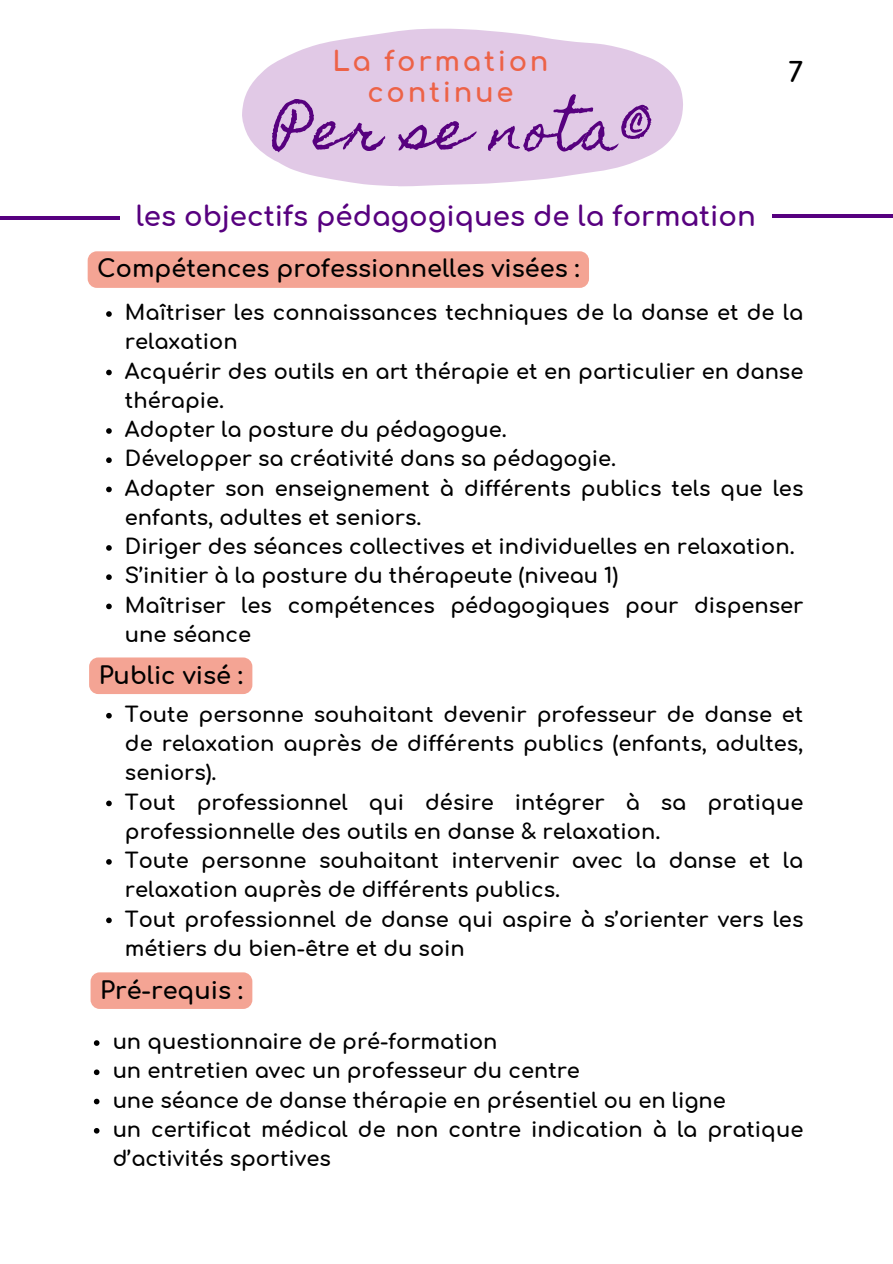
<style>
.page{position:relative;width:893px;height:1264px;background:#fff}
.page>*{position:absolute;margin:0;border:0;box-sizing:border-box;transform-origin:0 0}
.t1{font:53.7px "Homemade Apple";letter-spacing:.03em;color:#57007f}
.t2{font:700 27.6px "Comfortaa";color:#57007f}
.t3{font:700 27.3px "Comfortaa";letter-spacing:.1em;color:#ed6247}
.t4{font:700 27px "Comfortaa";color:#000}
.t5{font:700 24px "Comfortaa";color:#000}
.t6{font:700 21px/29.2px "Comfortaa";color:#000}
</style>
<div class="page">
<svg style="left:242px;top:29px;width:441px;height:157px;fill:#e1c9e6"></svg>
<svg style="left:106px;top:311px;width:6px;height:6px"></svg>
<svg style="left:106px;top:370px;width:6px;height:5px"></svg>
<svg style="left:106px;top:428px;width:6px;height:6px"></svg>
<svg style="left:106px;top:457px;width:6px;height:6px"></svg>
<svg style="left:106px;top:486px;width:6px;height:6px"></svg>
<svg style="left:106px;top:545px;width:6px;height:5px"></svg>
<svg style="left:106px;top:574px;width:6px;height:6px"></svg>
<svg style="left:106px;top:603px;width:6px;height:6px"></svg>
<hr style="left:0;top:216px;width:120px;height:3px;background:#57007f">
<hr style="left:772px;top:214px;width:120px;height:4px;background:#57007f">
<div style="left:88px;top:251px;width:501px;height:37px;background:#f4a494;border-radius:9px"></div>
<svg style="left:106px;top:713px;width:6px;height:5px"></svg>
<svg style="left:106px;top:800px;width:6px;height:6px"></svg>
<svg style="left:106px;top:859px;width:6px;height:5px"></svg>
<svg style="left:106px;top:917px;width:6px;height:6px"></svg>
<div style="left:89px;top:657px;width:163px;height:37px;background:#f4a494;border-radius:9px"></div>
<svg style="left:94px;top:1040px;width:5px;height:5px"></svg>
<svg style="left:94px;top:1069px;width:5px;height:6px"></svg>
<svg style="left:94px;top:1098px;width:5px;height:6px"></svg>
<svg style="left:94px;top:1128px;width:5px;height:5px"></svg>
<div style="left:90px;top:972px;width:162px;height:36px;background:#f4a494;border-radius:9px"></div>
<p class="t3" style="left:332px;top:46px;width:218px">La formation</p>
<p class="t3" style="left:367px;top:78px;width:148px">continue</p>
<p class="t1" style="left:274px;top:99px;width:377px">Per se nota©</p>
<p class="t2" style="left:136px;top:202px;width:621px">les objectifs pédagogiques de la formation</p>
<p class="t5" style="left:97px;top:256px;width:483px">Compétences professionnelles visées :</p>
<p class="t4" style="left:788px;top:58px;width:16px">7</p>
<p class="t6" style="left:125px;top:299px;width:680px">Maîtriser les connaissances techniques de la danse et de la relaxation</p>
<p class="t6" style="left:125px;top:357px;width:680px">Acquérir des outils en art thérapie et en particulier en danse thérapie.</p>
<p class="t6" style="left:125px;top:416px;width:383px">Adopter la posture du pédagogue.</p>
<p class="t6" style="left:125px;top:445px;width:492px">Développer sa créativité dans sa pédagogie.</p>
<p class="t6" style="left:125px;top:474px;width:680px">Adapter son enseignement à différents publics tels que les enfants, adultes et seniors.</p>
<p class="t6" style="left:125px;top:532px;width:671px">Diriger des séances collectives et individuelles en relaxation.</p>
<p class="t6" style="left:125px;top:562px;width:495px">S’initier à la posture du thérapeute (niveau 1)</p>
<p class="t6" style="left:125px;top:591px;width:680px">Maîtriser les compétences pédagogiques pour dispenser une séance</p>
<p class="t5" style="left:99px;top:662px;width:145px">Public visé :</p>
<p class="t6" style="left:125px;top:700px;width:680px;text-align:justify">Toute personne souhaitant devenir professeur de danse et de relaxation auprès de différents publics (enfants, adultes, seniors).</p>
<p class="t6" style="left:125px;top:788px;width:680px">Tout professionnel qui désire intégrer à sa pratique professionnelle des outils en danse &amp; relaxation.</p>
<p class="t6" style="left:125px;top:846px;width:680px">Toute personne souhaitant intervenir avec la danse et la relaxation auprès de différents publics.</p>
<p class="t6" style="left:125px;top:905px;width:680px">Tout professionnel de danse qui aspire à s’orienter vers les métiers du bien-être et du soin</p>
<p class="t5" style="left:100px;top:977px;width:144px">Pré-requis :</p>
<p class="t6" style="left:113px;top:1027px;width:386px">un questionnaire de pré-formation</p>
<p class="t6" style="left:113px;top:1057px;width:469px">un entretien avec un professeur du centre</p>
<p class="t6" style="left:113px;top:1086px;width:614px">une séance de danse thérapie en présentiel ou en ligne</p>
<p class="t6" style="left:113px;top:1115px;width:692px">un certificat médical de non contre indication à la pratique d’activités sportives</p>
</div>
